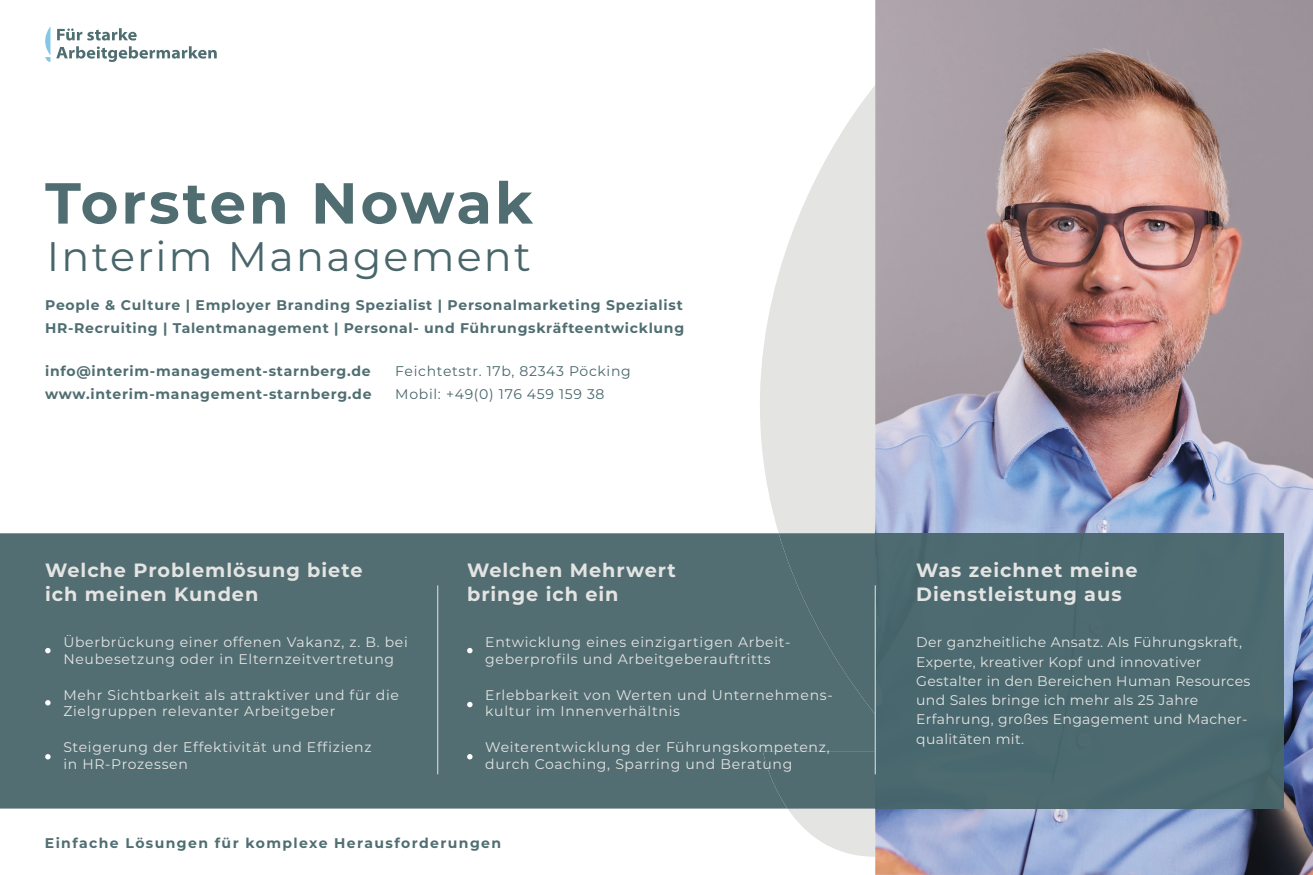
<style>
.page{position:relative;width:1313px;height:875px;background:#fff}
.page>*{position:absolute;margin:0;border:0;box-sizing:border-box;transform-origin:0 0}
.t1{font:700 57.75px "Montserrat";letter-spacing:.05em;color:#506e72}
.t2{font:41.3px "Montserrat";letter-spacing:.055em;color:#49666b}
.t3{font:700 19.25px/23.1px "Montserrat";letter-spacing:.05em;color:#e4e4e3}
.t4{font:14px/16.8px "Montserrat";letter-spacing:.05em;color:#e4e4e3}
.t5{font:700 14px/22.8px "Montserrat";letter-spacing:.055em;color:#506e72}
.t6{font:14px/19.2px "Montserrat";letter-spacing:.025em;color:#e4e4e3}
.t7{font:14px/22.8px "Montserrat";letter-spacing:.05em;color:#49666b}
.t8{font:700 14px "Montserrat";letter-spacing:.1em;color:#506e72}
</style>
<div class="page">
<svg style="left:760px;top:86px;width:115px;height:447px;fill:#e4e4e3"></svg>
<img style="left:875px;top:0;width:437px;height:875px">
<div style="left:0;top:533px;width:874px;height:276px;background:#536e73"></div>
<svg style="left:763px;top:752px;width:112px;height:105px"></svg>
<div style="left:778px;top:533px;width:97px;height:181px;background:#506c71"></div>
<div style="left:875px;top:533px;width:408px;height:276px;background:#4c6a70"></div>
<hr style="left:437px;top:585px;width:1px;height:189px;background:#e4e4e3">
<hr style="left:874px;top:585px;width:1px;height:189px;background:#e4e4e3">
<svg style="left:467px;top:648px;width:5px;height:5px"></svg>
<svg style="left:467px;top:702px;width:5px;height:5px"></svg>
<svg style="left:467px;top:754px;width:5px;height:5px"></svg>
<svg style="left:45px;top:648px;width:6px;height:5px"></svg>
<svg style="left:45px;top:700px;width:6px;height:6px"></svg>
<svg style="left:45px;top:754px;width:6px;height:5px"></svg>
<svg style="left:56px;top:28px;width:161px;height:34px"></svg>
<svg style="left:45px;top:27px;width:5px;height:35px"></svg>
<h1 class="t1" style="left:45px;top:161px;width:489px">Torsten Nowak</h1>
<h2 class="t2" style="left:47px;top:228px;width:485px">Interim Management</h2>
<p class="t5" style="left:45px;top:293px;width:640px">People &amp; Culture | Employer Branding Spezialist | Personalmarketing Spezialist<br>HR-Recruiting | Talentmanagement | Personal- und Führungskräfteentwicklung</p>
<p class="t5" style="left:45px;top:359px;width:328px">info@interim-management-starnberg.de www.interim-management-starnberg.de</p>
<p class="t7" style="left:395px;top:359px;width:237px">Feichtetstr. 17b, 82343 Pöcking<br>Mobil: +49(0) 176 459 159 38</p>
<h3 class="t3" style="left:45px;top:558px;width:319px">Welche Problemlösung biete ich meinen Kunden</h3>
<p class="t4" style="left:63px;top:634px;width:346px">Überbrückung einer offenen Vakanz, z. B. bei<br>Neubesetzung oder in Elternzeitvertretung</p>
<p class="t4" style="left:63px;top:686px;width:337px">Mehr Sichtbarkeit als attraktiver und für die<br>Zielgruppen relevanter Arbeitgeber</p>
<p class="t4" style="left:63px;top:738px;width:310px">Steigerung der Effektivität und Effizienz in HR-Prozessen</p>
<h3 class="t3" style="left:467px;top:558px;width:210px">Welchen Mehrwert bringe ich ein</h3>
<p class="t4" style="left:485px;top:634px;width:307px">Entwicklung eines einzigartigen Arbeit&shy;geberprofils und Arbeitgeberauftritts</p>
<p class="t4" style="left:485px;top:686px;width:349px">Erlebbarkeit von Werten und Unternehmens&shy;kultur im Innenverhältnis</p>
<p class="t4" style="left:485px;top:738px;width:346px">Weiterentwicklung der Führungskompetenz, durch Coaching, Sparring und Beratung</p>
<p class="t8" style="left:45px;top:833px;width:458px">Einfache Lösungen für komplexe Herausforderungen</p>
<h3 class="t3" style="left:916px;top:558px;width:223px">Was zeichnet meine<br>Dienstleistung aus</h3>
<p class="t6" style="left:916px;top:632px;width:336px">Der ganzheitliche Ansatz. Als Führungskraft, Experte, kreativer Kopf und innovativer Gestalter in den Bereichen Human Resources und Sales bringe ich mehr als 25 Jahre Erfahrung, großes Engagement und Macher&shy;qualitäten mit.</p>
</div>
